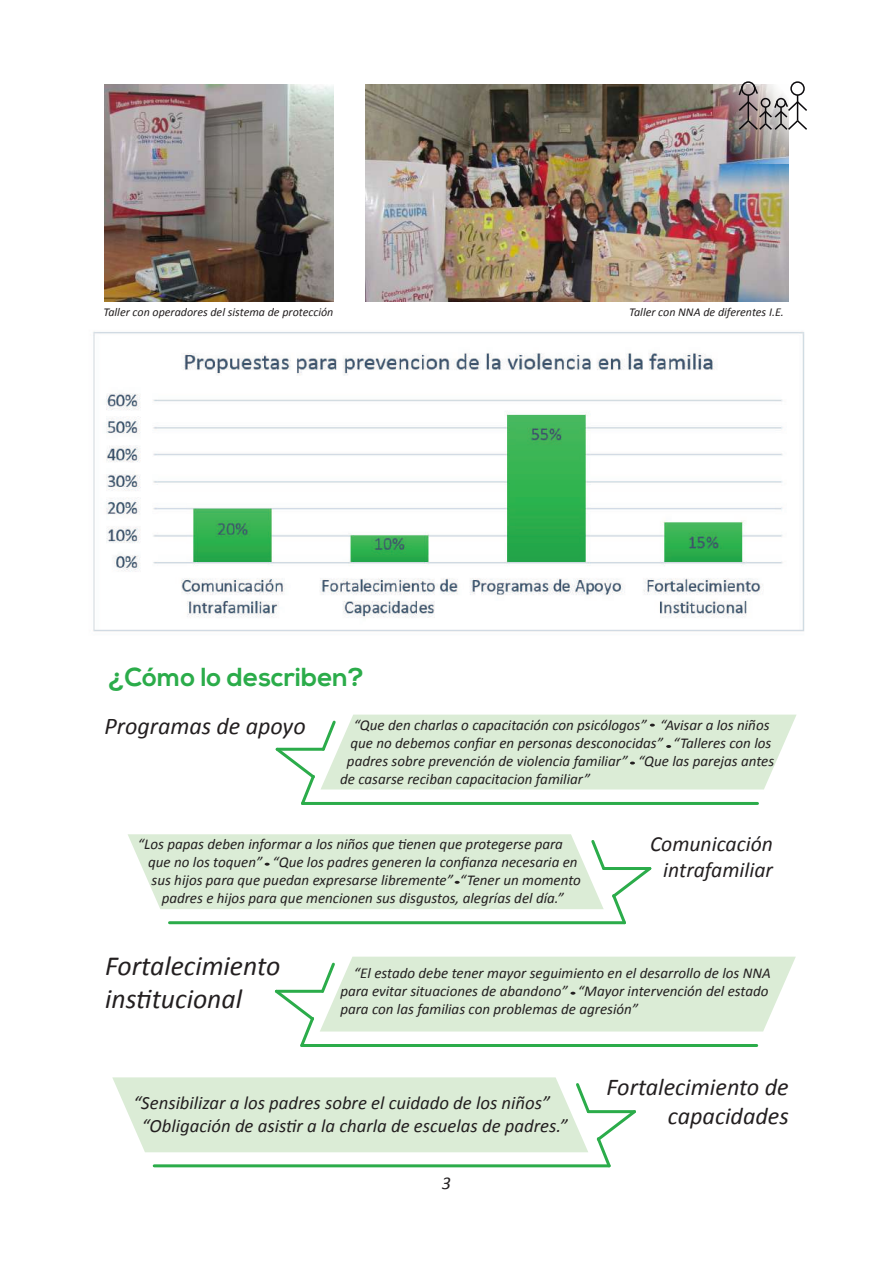
<style>
.page{position:relative;width:893px;height:1263px;background:#fff}
.page>*{position:absolute;margin:0;border:0;box-sizing:border-box;transform-origin:0 0}
.t1{font:italic 27.6px/33.2px "Calibri";color:#231f20}
.t2{font:700 26.1px "Nexa";color:#2bac4a}
.t3{font:italic 24.15px/29px "Calibri";color:#231f20;text-align:right}
.t4{font:italic 24px "Calibri";color:#231f20}
.t5{font:italic 21.6px/26px "Calibri";color:#231f20;text-align:right}
.t6{font:italic 18.75px/22.5px "Calibri";color:#231f20}
.t7{font:italic 18px "Calibri";color:#231f20}
.t8{font:italic 15px/18px "Calibri";color:#231f20}
.t9{font:italic 12px "Calibri";color:#231f20}
</style>
<div class="page">
<img style="left:366px;top:84px;width:423px;height:218px">
<img style="left:713px;top:82px;width:76px;height:82px">
<img style="left:93px;top:331px;width:712px;height:301px">
<svg style="left:112px;top:1077px;width:524px;height:91px"></svg>
<svg style="left:274px;top:957px;width:522px;height:90px"></svg>
<svg style="left:275px;top:715px;width:521px;height:90px"></svg>
<svg style="left:128px;top:834px;width:524px;height:91px"></svg>
<img style="left:104px;top:84px;width:229px;height:218px">
<div style="left:741px;top:81px;width:14px;height:15px;border:2px solid #0b090c;border-radius:50%"></div>
<div style="left:790px;top:81px;width:15px;height:15px;border:2px solid #0b090c;border-radius:50%"></div>
<svg style="left:737px;top:83px;width:70px;height:48px"></svg>
<p class="t9" style="left:104px;top:303px;width:231px">Taller con operadores del sistema de protección</p>
<p class="t9" style="left:629px;top:303px;width:156px">Taller con NNA de diferentes I.E.</p>
<h2 class="t2" style="left:109px;top:662px;width:257px">¿Cómo lo describen?</h2>
<h3 class="t4" style="left:104px;top:709px;width:203px">Programas de apoyo</h3>
<p class="t8" style="left:354px;top:715px;width:417px">“Que den charlas o capacitación con psicólogos” “Avisar a los niños</p>
<p class="t8" style="left:350px;top:733px;width:422px">que no debemos confiar en personas desconocidas” “Talleres con los</p>
<p class="t8" style="left:347px;top:751px;width:429px">padres sobre prevención de violencia familiar” “Que las parejas antes</p>
<p class="t8" style="left:340px;top:769px;width:251px">de casarse reciban capacitacion familiar”</p>
<p class="t8" style="left:138px;top:834px;width:426px">“Los papas deben informar a los niños que tienen que protegerse para</p>
<p class="t8" style="left:148px;top:852px;width:431px">que no los toquen” “Que los padres generen la confianza necesaria en</p>
<p class="t8" style="left:152px;top:870px;width:431px">sus hijos para que puedan expresarse libremente” “Tener un momento</p>
<p class="t8" style="left:162px;top:888px;width:404px">padres e hijos para que mencionen sus disgustos, alegrías del día.”</p>
<h3 class="t5" style="left:650px;top:830px;width:124px">Comunicación intrafamiliar</h3>
<h1 class="t1" style="left:105px;top:948px;width:177px">Fortalecimiento institucional</h1>
<p class="t8" style="left:340px;top:963px;width:432px;text-indent:14px">“El estado debe tener mayor seguimiento en el desarrollo de los NNA para evitar situaciones de abandono” “Mayor intervención del estado para con las familias con problemas de agresión”</p>
<p class="t6" style="left:142px;top:1091px;width:427px;text-indent:-8px">“Sensibilizar a los padres sobre el cuidado de los niños” “Obligación de asistir a la charla de escuelas de padres.”</p>
<p class="t7" style="left:442px;top:1170px;width:11px">3</p>
<h3 class="t3" style="left:607px;top:1071px;width:184px">Fortalecimiento de capacidades</h3>
</div>
